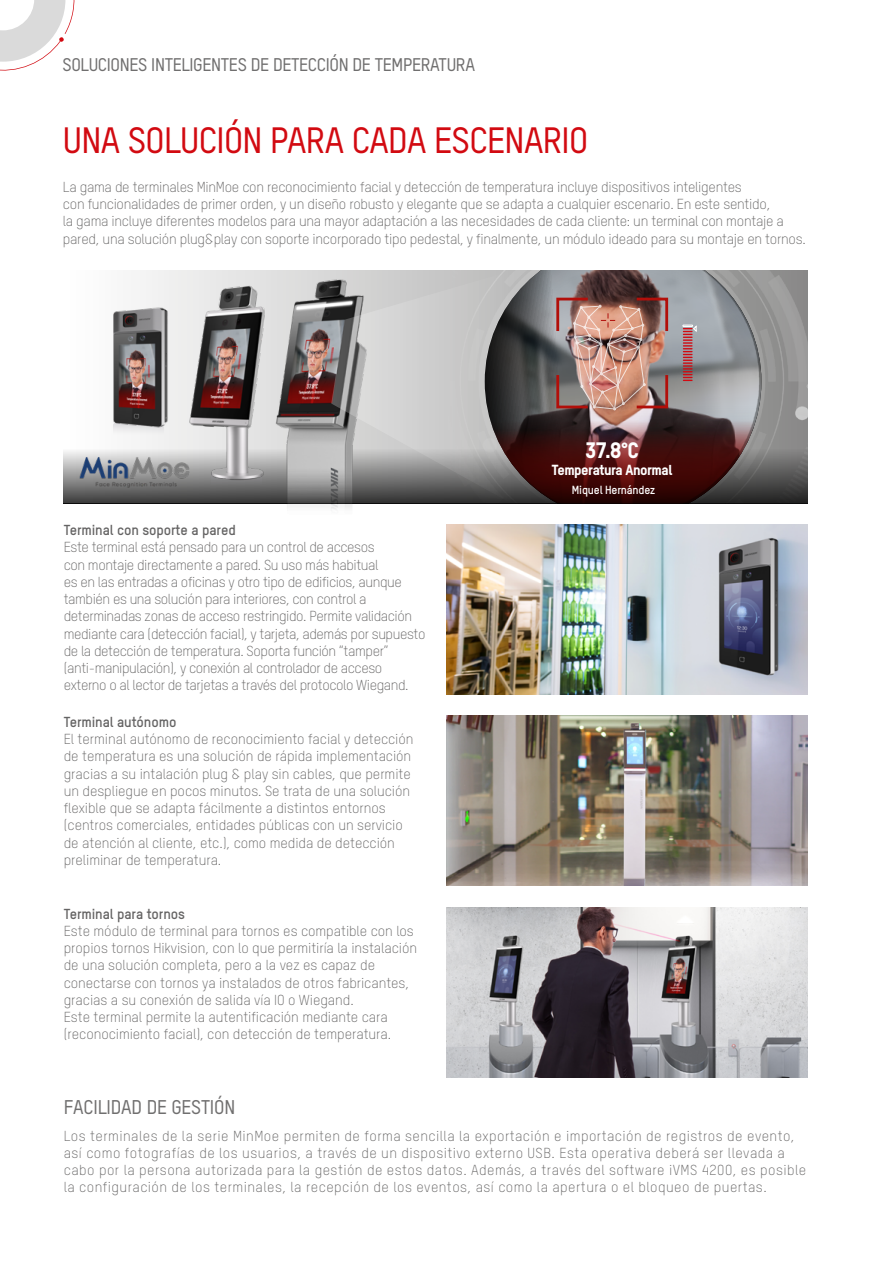
<style>
.page{position:relative;width:893px;height:1263px;background:#fff}
.page>*{position:absolute;margin:0;border:0;box-sizing:border-box;transform-origin:0 0}
.t1{font:500 36px "TSTARPRO";letter-spacing:-.02em;color:#d20a11}
.t2{font:800 22.05px "TSTARPRO";color:#fff}
.t3{font:500 19.5px "TSTARPRO";letter-spacing:-.01em;color:#706f6f}
.t4{font:500 18px "TSTARPRO";letter-spacing:-.02em;color:#706f6f}
.t5{font:800 14.4px "TSTARPRO";letter-spacing:-.03em;color:#fff}
.t6{font:300 14.25px/17.2px "TSTARPRO";letter-spacing:-.005em;color:#646363}
.t7{font:300 14.25px/17.2px "TSTARPRO";letter-spacing:-.03em;color:#646363}
.t8{font:300 14.25px/17.2px "TSTARPRO";letter-spacing:.03em;color:#646363}
.t9{font:700 14.25px "TSTARPRO";letter-spacing:-.005em;color:#646363}
.t10{font:700 11.55px "TSTARPRO";letter-spacing:-.015em;color:#fff}
</style>
<div class="page">
<svg style="left:0;top:0;width:75px;height:71px"></svg>
<img style="left:135px;top:270px;width:270px;height:240px">
<img style="left:446px;top:524px;width:362px;height:170px">
<svg style="left:113px;top:271px;width:695px;height:178px;background:#a09999"></svg>
<svg style="left:64px;top:449px;width:744px;height:54px;background:#878686"></svg>
<svg style="left:113px;top:423px;width:51px;height:20px"></svg>
<svg style="left:212px;top:473px;width:50px;height:22px"></svg>
<svg style="left:331px;top:271px;width:154px;height:233px;background:#b0b0b0"></svg>
<svg style="left:485px;top:271px;width:276px;height:149px;background:#7c7c7e"></svg>
<svg style="left:485px;top:420px;width:276px;height:9px;background:#5a4f51"></svg>
<svg style="left:683px;top:325px;width:13px;height:56px"></svg>
<svg style="left:485px;top:429px;width:276px;height:75px;background:#482323"></svg>
<img style="left:555px;top:296px;width:114px;height:114px">
<img style="left:446px;top:907px;width:362px;height:171px">
<img style="left:446px;top:716px;width:362px;height:170px">
<img style="left:78px;top:456px;width:112px;height:35px">
<p class="t4" style="left:63px;top:52px;width:414px">SOLUCIONES INTELIGENTES DE DETECCIÓN DE TEMPERATURA</p>
<h1 class="t1" style="left:63px;top:116px;width:527px">UNA SOLUCIÓN PARA CADA ESCENARIO</h1>
<p class="t6" style="left:63px;top:178px;width:744px">La gama de terminales MinMoe con reconocimiento facial y detección de temperatura incluye dispositivos inteligentes<br>con funcionalidades de primer orden, y un diseño robusto y elegante que se adapta a cualquier escenario. En este sentido,<br>la gama incluye diferentes modelos para una mayor adaptación a las necesidades de cada cliente: un terminal con montaje a pared, una solución plug&amp;play con soporte incorporado tipo pedestal, y finalmente, un módulo ideado para su montaje en tornos.</p>
<p class="t9" style="left:64px;top:520px;width:174px">Terminal con soporte a pared</p>
<p class="t7" style="left:64px;top:538px;width:363px">Este terminal está pensado para un control de accesos<br>con montaje directamente a pared. Su uso más habitual<br>es en las entradas a oficinas y otro tipo de edificios, aunque también es una solución para interiores, con control a determinadas zonas de acceso restringido. Permite validación mediante cara (detección facial), y tarjeta, además por supuesto de la detección de temperatura. Soporta función “tamper” (anti-manipulación), y conexión al controlador de acceso externo o al lector de tarjetas a través del protocolo Wiegand.</p>
<p class="t9" style="left:64px;top:712px;width:114px">Terminal autónomo</p>
<p class="t6" style="left:64px;top:730px;width:351px">El terminal autónomo de reconocimiento facial y detección de temperatura es una solución de rápida implementación gracias a su intalación plug &amp; play sin cables, que permite un despliegue en pocos minutos. Se trata de una solución flexible que se adapta fácilmente a distintos entornos (centros comerciales, entidades públicas con un servicio de atención al cliente, etc.), como medida de detección preliminar de temperatura.</p>
<p class="t9" style="left:64px;top:904px;width:123px">Terminal para tornos</p>
<p class="t6" style="left:64px;top:922px;width:355px">Este módulo de terminal para tornos es compatible con los propios tornos Hikvision, con lo que permitiría la instalación de una solución completa, pero a la vez es capaz de conectarse con tornos ya instalados de otros fabricantes, gracias a su conexión de salida vía IO o Wiegand.<br>Este terminal permite la autentificación mediante cara (reconocimiento facial), con detección de temperatura.</p>
<h3 class="t3" style="left:64px;top:1094px;width:173px">FACILIDAD DE GESTIÓN</h3>
<h2 class="t2" style="left:585px;top:435px;width:55px">37.8°C</h2>
<p class="t5" style="left:552px;top:460px;width:122px">Temperatura Anormal</p>
<p class="t10" style="left:572px;top:482px;width:85px">Miquel Hernández</p>
<p class="t8" style="left:64px;top:1126px;width:744px">Los terminales de la serie MinMoe permiten de forma sencilla la exportación e importación de registros de evento, así como fotografías de los usuarios, a través de un dispositivo externo USB. Esta operativa deberá ser llevada a cabo por la persona autorizada para la gestión de estos datos. Además, a través del software iVMS 4200, es posible la configuración de los terminales, la recepción de los eventos, así como la apertura o el bloqueo de puertas.</p>
</div>
